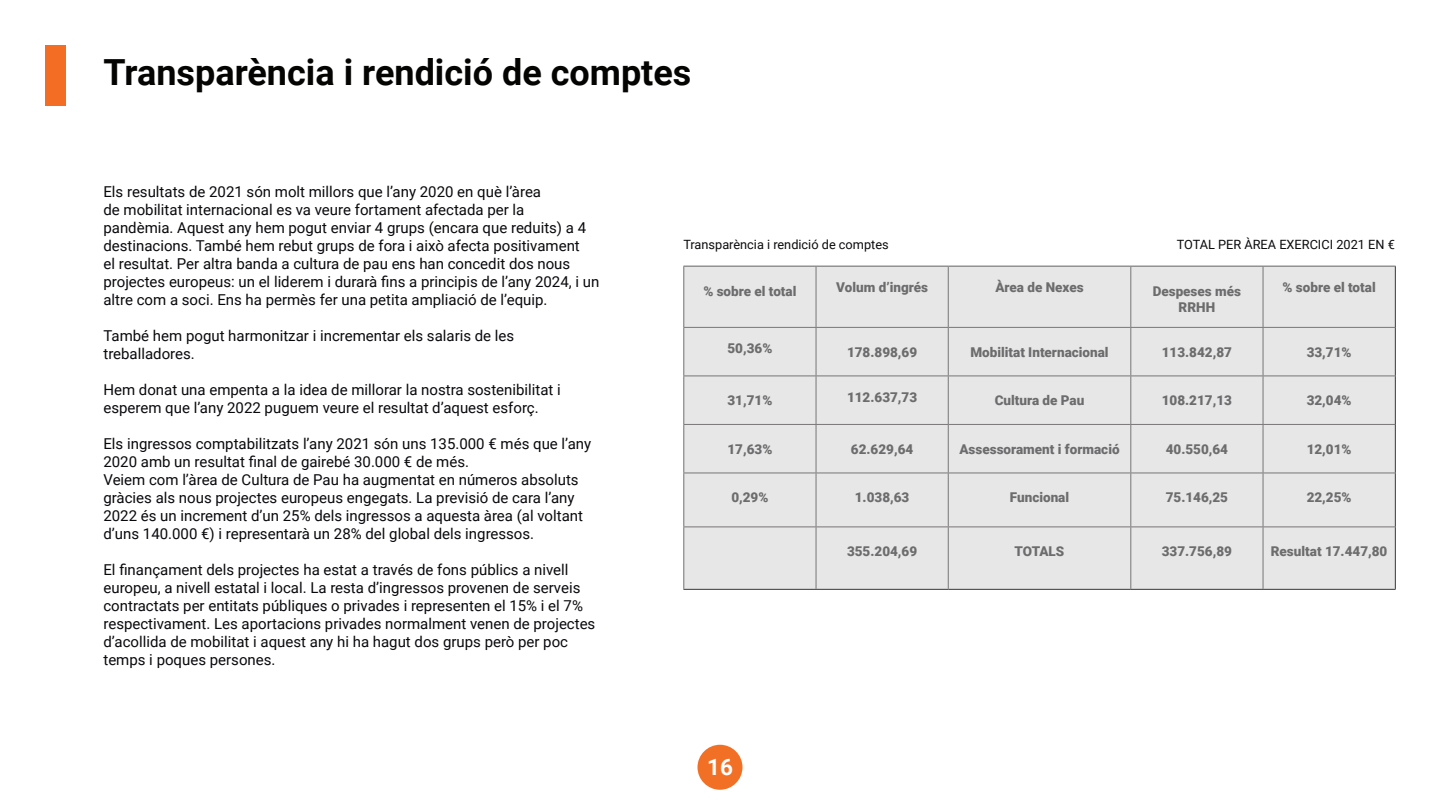
<style>
.page{position:relative;width:1440px;height:810px;background:#fff}
.page>*{position:absolute;margin:0;border:0;box-sizing:border-box;transform-origin:0 0}
.t1{font:700 36px "Roboto";color:#040503}
.t2{font:700 22.5px "Roboto";color:#fff}
.t3{font:15px/18px "Roboto";color:#09080c}
.t4{font:900 13.5px/16.2px "Roboto";color:#0b0b0e;text-align:center}
.t5{font:900 13.5px "Roboto";color:#0d0c0f}
.t6{font:12.75px "Roboto";color:#0b0b0e}
</style>
<div class="page">
<div style="left:698px;top:745px;width:44px;height:45px;background:#f27026;border-radius:50%"></div>
<hr style="left:683px;top:266px;width:133px;height:1px;background:#231f20">
<hr style="left:683px;top:267px;width:1px;height:60px;background:#231f20">
<hr style="left:1263px;top:266px;width:133px;height:1px;background:#231f20">
<hr style="left:1395px;top:267px;width:1px;height:60px;background:#231f20">
<hr style="left:683px;top:327px;width:133px;height:1px;background:#231f20">
<hr style="left:683px;top:328px;width:1px;height:48px;background:#231f20">
<hr style="left:1263px;top:327px;width:133px;height:1px;background:#231f20">
<hr style="left:1395px;top:328px;width:1px;height:48px;background:#231f20">
<hr style="left:683px;top:376px;width:1px;height:48px;background:#231f20">
<hr style="left:1395px;top:376px;width:1px;height:48px;background:#231f20">
<hr style="left:683px;top:424px;width:133px;height:1px;background:#231f20">
<hr style="left:683px;top:425px;width:1px;height:48px;background:#231f20">
<hr style="left:1263px;top:424px;width:133px;height:1px;background:#231f20">
<hr style="left:1395px;top:425px;width:1px;height:48px;background:#231f20">
<hr style="left:683px;top:473px;width:1px;height:54px;background:#231f20">
<hr style="left:1395px;top:473px;width:1px;height:54px;background:#231f20">
<hr style="left:683px;top:527px;width:1px;height:62px;background:#231f20">
<hr style="left:816px;top:527px;width:1px;height:62px;background:#231f20">
<hr style="left:948px;top:527px;width:1px;height:62px;background:#231f20">
<hr style="left:1130px;top:527px;width:1px;height:62px;background:#231f20">
<hr style="left:1263px;top:527px;width:1px;height:62px;background:#231f20">
<hr style="left:1395px;top:527px;width:1px;height:62px;background:#231f20">
<hr style="left:683px;top:589px;width:133px;height:1px;background:#231f20">
<hr style="left:816px;top:589px;width:132px;height:1px;background:#231f20">
<hr style="left:948px;top:589px;width:183px;height:1px;background:#231f20">
<hr style="left:1131px;top:589px;width:132px;height:1px;background:#231f20">
<hr style="left:1263px;top:589px;width:133px;height:1px;background:#231f20">
<div style="left:684px;top:266px;width:711px;height:322px;background:#e7e7e7"></div>
<div style="left:45px;top:45px;width:21px;height:61px;background:#f36e24"></div>
<p class="t1" style="left:103px;top:47px;width:590px">Transparència i rendició de comptes</p>
<p class="t3" style="left:103px;top:182px;width:497px">Els resultats de 2021 són molt millors que l’any 2020 en què l’àrea<br>de mobilitat internacional es va veure fortament afectada per la<br>pandèmia. Aquest any hem pogut enviar 4 grups (encara que reduits) a 4 destinacions. També hem rebut grups de fora i això afecta positivament<br>el resultat. Per altra banda a cultura de pau ens han concedit dos nous projectes europeus: un el liderem i durarà fins a principis de l’any 2024, i un altre com a soci. Ens ha permès fer una petita ampliació de l’equip.</p>
<p class="t3" style="left:103px;top:326px;width:412px">També hem pogut harmonitzar i incrementar els salaris de les treballadores.</p>
<p class="t3" style="left:103px;top:380px;width:459px">Hem donat una empenta a la idea de millorar la nostra sostenibilitat i esperem que l’any 2022 puguem veure el resultat d’aquest esforç.</p>
<p class="t3" style="left:103px;top:434px;width:489px">Els ingressos comptabilitzats l’any 2021 són uns 135.000 € més que l’any<br>2020 amb un resultat final de gairebé 30.000 € de més.</p>
<p class="t3" style="left:103px;top:470px;width:481px">Veiem com l’àrea de Cultura de Pau ha augmentat en números absoluts gràcies als nous projectes europeus engegats. La previsió de cara l’any 2022 és un increment d’un 25% dels ingressos a aquesta àrea (al voltant d’uns 140.000 €) i representarà un 28% del global dels ingressos.</p>
<p class="t3" style="left:103px;top:560px;width:493px">El finançament dels projectes ha estat a través de fons públics a nivell europeu, a nivell estatal i local. La resta d’ingressos provenen de serveis contractats per entitats públiques o privades i representen el 15% i el 7% respectivament. Les aportacions privades normalment venen de projectes d’acollida de mobilitat i aquest any hi ha hagut dos grups però per poc temps i poques persones.</p>
<p class="t6" style="left:683px;top:236px;width:207px">Transparència i rendició de comptes</p>
<p class="t6" style="left:1177px;top:236px;width:220px">TOTAL PER ÀREA EXERCICI 2021 EN €</p>
<p class="t4" style="left:703px;top:282px;width:95px">% sobre el total</p>
<p class="t4" style="left:836px;top:279px;width:93px">Volum d’ingrés</p>
<p class="t4" style="left:995px;top:279px;width:90px">Àrea de Nexes</p>
<p class="t4" style="left:1153px;top:282px;width:90px">Despeses més<br>RRHH</p>
<p class="t4" style="left:1283px;top:279px;width:95px">% sobre el total</p>
<p class="t4" style="left:727px;top:340px;width:46px">50,36%</p>
<p class="t4" style="left:847px;top:343px;width:72px">178.898,69</p>
<p class="t4" style="left:970px;top:343px;width:140px">Mobilitat Internacional</p>
<p class="t4" style="left:1162px;top:343px;width:72px">113.842,87</p>
<p class="t4" style="left:1307px;top:343px;width:46px">33,71%</p>
<p class="t4" style="left:727px;top:392px;width:46px">31,71%</p>
<p class="t4" style="left:847px;top:388px;width:72px">112.637,73</p>
<p class="t4" style="left:995px;top:392px;width:91px">Cultura de Pau</p>
<p class="t4" style="left:1162px;top:392px;width:72px">108.217,13</p>
<p class="t4" style="left:1307px;top:392px;width:46px">32,04%</p>
<p class="t4" style="left:727px;top:440px;width:46px">17,63%</p>
<p class="t4" style="left:851px;top:440px;width:64px">62.629,64</p>
<p class="t4" style="left:959px;top:440px;width:162px">Assessorament i formació</p>
<p class="t4" style="left:1166px;top:440px;width:64px">40.550,64</p>
<p class="t4" style="left:1307px;top:440px;width:46px">12,01%</p>
<p class="t4" style="left:731px;top:489px;width:39px">0,29%</p>
<p class="t4" style="left:855px;top:489px;width:56px">1.038,63</p>
<p class="t4" style="left:1010px;top:489px;width:61px">Funcional</p>
<p class="t4" style="left:1166px;top:489px;width:64px">75.146,25</p>
<p class="t4" style="left:1307px;top:489px;width:46px">22,25%</p>
<h2 class="t2" style="left:707px;top:752px;width:27px">16</h2>
<p class="t4" style="left:847px;top:543px;width:72px">355.204,69</p>
<p class="t4" style="left:1015px;top:543px;width:51px">TOTALS</p>
<p class="t4" style="left:1162px;top:543px;width:72px">337.756,89</p>
<p class="t5" style="left:1271px;top:541px;width:118px">Resultat 17.447,80</p>
</div>
